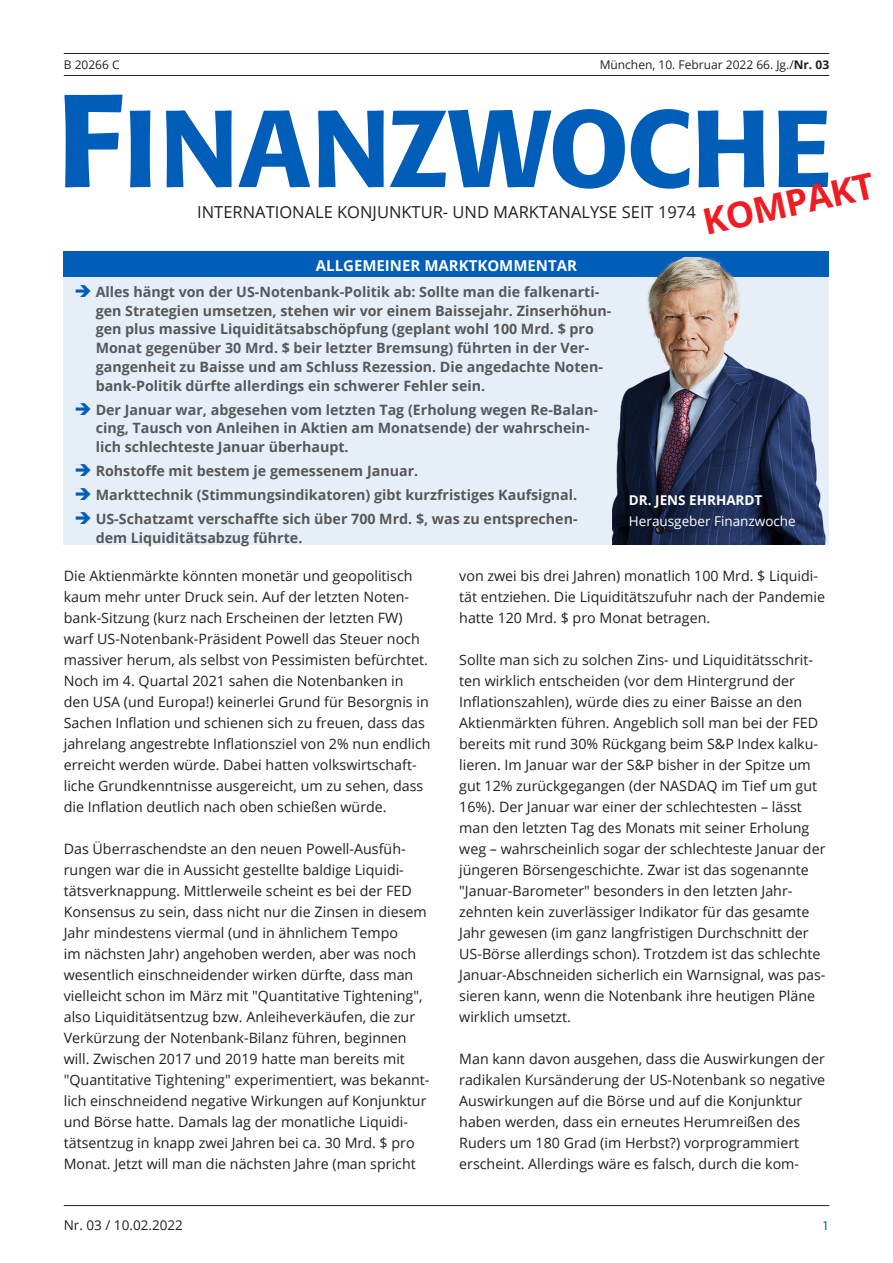
<style>
.page{position:relative;width:893px;height:1263px;background:#fff}
.page>*{position:absolute;margin:0;border:0;box-sizing:border-box;transform-origin:0 0}
.Kopfzeile{font:700 36px "Open Sans";color:#ee1d23}
.t1{font:16.5px "Open Sans";color:#231f20}
.t2{font:700 15px "Open Sans";color:#fff}
.Fließtext{font:14.25px/21px "Open Sans";color:#231f20}
.t3{font:700 14.25px/18.8px "Open Sans";color:#57585a}
.Fließtext-2{font:13.5px "Open Sans";color:#fff}
.t4{font:13.5px "Open Sans";color:#231f20}
.Fließtext-3{font:700 13.5px "Open Sans";color:#fff}
.t5{font:13.5px "Myriad Pro";color:#005eb8}
.t6{font:12px "Open Sans";color:#231f20}
.s1{font-weight:700}
</style>
<div class="page">
<svg style="left:64px;top:95px;width:59px;height:92px"></svg>
<svg style="left:130px;top:110px;width:21px;height:77px;background:#146abd"></svg>
<svg style="left:166px;top:110px;width:66px;height:77px"></svg>
<svg style="left:239px;top:110px;width:71px;height:77px"></svg>
<svg style="left:318px;top:110px;width:66px;height:77px"></svg>
<svg style="left:390px;top:109px;width:235px;height:80px"></svg>
<svg style="left:631px;top:109px;width:59px;height:80px"></svg>
<svg style="left:698px;top:110px;width:66px;height:77px"></svg>
<svg style="left:778px;top:111px;width:50px;height:76px"></svg>
<hr style="left:64px;top:1205px;width:765px;height:1px;background:#231f20">
<div style="left:64px;top:264px;width:765px;height:281px;background:#e6eff8"></div>
<hr style="left:64px;top:53px;width:765px;height:1px;background:#231f20">
<hr style="left:64px;top:75px;width:765px;height:1px;background:#231f20">
<div style="left:64px;top:251px;width:765px;height:25px;background:#005eb8"></div>
<img style="left:612px;top:258px;width:214px;height:286px">
<p class="t6" style="left:64px;top:56px;width:57px">B 20266 C</p>
<p class="t6" style="left:600px;top:56px;width:231px">München, 10. Februar 2022 66. Jg./<span class="s1">Nr. 03</span></p>
<p class="t1" style="left:197px;top:201px;width:500px">INTERNATIONALE KONJUNKTUR- UND MARKTANALYSE SEIT 1974</p>
<p class="Kopfzeile" style="left:698px;top:198px;width:176px;rotate:-13deg">KOMPAKT</p>
<p class="t2" style="left:316px;top:255px;width:263px">ALLGEMEINER MARKTKOMMENTAR</p>
<p class="t3" style="left:96px;top:282px;width:517px">Alles hängt von der US-Notenbank-Politik ab: Sollte man die falkenarti&shy;gen Strategien umsetzen, stehen wir vor einem Baissejahr. Zinserhöhun&shy;gen plus massive Liquiditätsabschöpfung (geplant wohl 100 Mrd. $ pro Monat gegenüber 30 Mrd. $ beir letzter Bremsung) führten in der Ver&shy;gangenheit zu Baisse und am Schluss Rezession. Die angedachte Noten&shy;bank-Politik dürfte allerdings ein schwerer Fehler sein.</p>
<p class="t3" style="left:96px;top:400px;width:504px">Der Januar war, abgesehen vom letzten Tag (Erholung wegen Re-Balan&shy;cing, Tausch von Anleihen in Aktien am Monatsende) der wahrschein&shy;lich schlechteste Januar überhaupt.</p>
<p class="t3" style="left:96px;top:461px;width:324px">Rohstoffe mit bestem je gemessenem Januar.</p>
<p class="t3" style="left:96px;top:485px;width:483px">Markttechnik (Stimmungsindikatoren) gibt kurzfristiges Kaufsignal.</p>
<p class="t3" style="left:96px;top:509px;width:483px">US-Schatzamt verschaffte sich über 700 Mrd. $, was zu entsprechen&shy;dem Liquiditätsabzug führte.</p>
<p class="Fließtext" style="left:64px;top:565px;width:368px">Die Aktienmärkte könnten monetär und geopolitisch kaum mehr unter Druck sein. Auf der letzten Noten&shy;bank-Sitzung (kurz nach Erscheinen der letzten FW) warf US-Notenbank-Präsident Powell das Steuer noch massiver herum, als selbst von Pessimisten befürchtet.<br>Noch im 4. Quartal 2021 sahen die Notenbanken in den USA (und Europa!) keinerlei Grund für Besorgnis in Sachen Inflation und schienen sich zu freuen, dass das jahrelang angestrebte Inflationsziel von 2% nun endlich erreicht werden würde. Dabei hatten volkswirtschaft&shy;liche Grundkenntnisse ausgereicht, um zu sehen, dass die Inflation deutlich nach oben schießen würde.</p>
<p class="Fließtext" style="left:64px;top:838px;width:367px">Das Überraschendste an den neuen Powell-Ausfüh&shy;rungen war die in Aussicht gestellte baldige Liquidi&shy;tätsverknappung. Mittlerweile scheint es bei der FED Konsensus zu sein, dass nicht nur die Zinsen in diesem Jahr mindestens viermal (und in ähnlichem Tempo<br>im nächsten Jahr) angehoben werden, aber was noch wesentlich einschneidender wirken dürfte, dass man vielleicht schon im März mit "Quantitative Tightening", also Liquiditätsentzug bzw. Anleiheverkäufen, die zur Verkürzung der Notenbank-Bilanz führen, beginnen will. Zwischen 2017 und 2019 hatte man bereits mit "Quantitative Tightening" experimentiert, was bekannt&shy;lich einschneidend negative Wirkungen auf Konjunktur und Börse hatte. Damals lag der monatliche Liquidi&shy;tätsentzug in knapp zwei Jahren bei ca. 30 Mrd. $ pro Monat. Jetzt will man die nächsten Jahre (man spricht</p>
<p class="Fließtext-3" style="left:629px;top:491px;width:135px">DR. JENS EHRHARDT</p>
<p class="Fließtext-2" style="left:629px;top:512px;width:168px">Herausgeber Finanzwoche</p>
<p class="Fließtext" style="left:459px;top:565px;width:367px">von zwei bis drei Jahren) monatlich 100 Mrd. $ Liquidi&shy;tät entziehen. Die Liquiditätszufuhr nach der Pandemie hatte 120 Mrd. $ pro Monat betragen.</p>
<p class="Fließtext" style="left:459px;top:649px;width:368px">Sollte man sich zu solchen Zins- und Liquiditätsschrit&shy;ten wirklich entscheiden (vor dem Hintergrund der Inflationszahlen), würde dies zu einer Baisse an den Aktienmärkten führen. Angeblich soll man bei der FED bereits mit rund 30% Rückgang beim S&amp;P Index kalku&shy;lieren. Im Januar war der S&amp;P bisher in der Spitze um gut 12% zurückgegangen (der NASDAQ im Tief um gut 16%). Der Januar war einer der schlechtesten – lässt man den letzten Tag des Monats mit seiner Erholung weg – wahrscheinlich sogar der schlechteste Januar der jüngeren Börsengeschichte. Zwar ist das sogenannte "Januar-Barometer" besonders in den letzten Jahr&shy;zehnten kein zuverlässiger Indikator für das gesamte Jahr gewesen (im ganz langfristigen Durchschnitt der US-Börse allerdings schon). Trotzdem ist das schlechte Januar-Abschneiden sicherlich ein Warnsignal, was pas&shy;sieren kann, wenn die Notenbank ihre heutigen Pläne wirklich umsetzt.</p>
<p class="Fließtext" style="left:459px;top:1048px;width:367px">Man kann davon ausgehen, dass die Auswirkungen der radikalen Kursänderung der US-Notenbank so negative Auswirkungen auf die Börse und auf die Konjunktur haben werden, dass ein erneutes Herumreißen des Ruders um 180 Grad (im Herbst?) vorprogrammiert erscheint. Allerdings wäre es falsch, durch die kom-</p>
<p class="t4" style="left:64px;top:1215px;width:121px">Nr. 03 / 10.02.2022</p>
<p class="t5" style="left:822px;top:1217px;width:8px">1</p>
</div>
